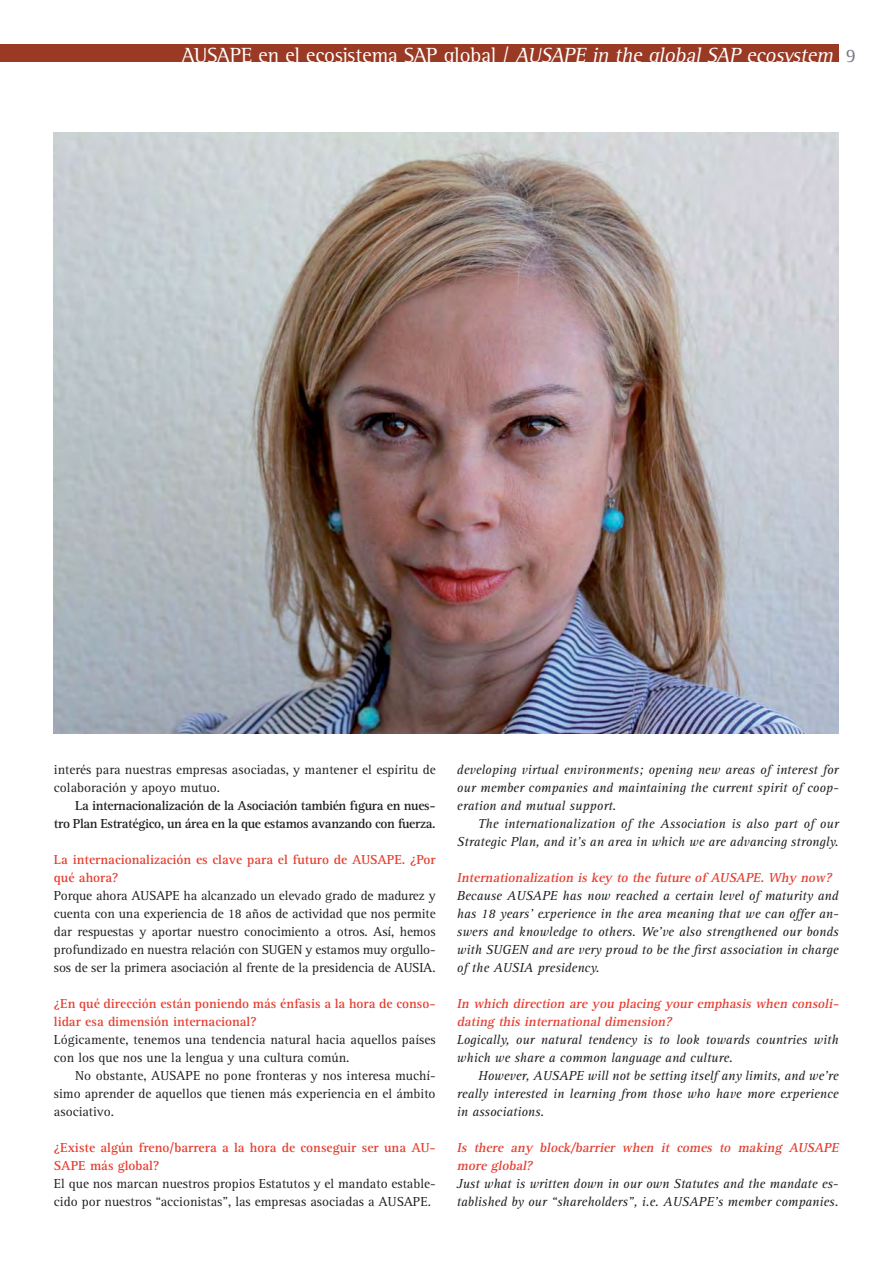
<style>
.page{position:relative;width:893px;height:1263px;background:#fff}
.page>*{position:absolute;margin:0;border:0;box-sizing:border-box;transform-origin:0 0}
.t1{font:21px "Rotis Semi Serif";color:#fff}
.t2{font:19.5px "Rotis Semi Serif";color:#7b7c85}
.t3{font:italic 13.5px/18px "Rotis Serif";color:#231f20;text-align:justify}
.t4{font:13.5px/18px "Rotis Serif";color:#231f20}
.t5{font:700 13.5px/18px "Rotis Serif";color:#e53f31}
.t6{font:italic 700 13.5px/18px "Rotis Serif";color:#e53f31}
.t7{font:700 13.5px/18px "Rotis Serif";letter-spacing:-.025em;color:#231f20;text-align:right}
.s1{font-style:italic}
</style>
<div class="page">
<div style="left:0;top:45px;width:838px;height:17px;background:#9a3a24"></div>
<img style="left:54px;top:132px;width:784px;height:601px">
<h1 class="t1" style="left:182px;top:47px;width:655px">AUSAPE en el ecosistema SAP global / <span class="s1">AUSAPE in the global SAP ecosystem</span></h1>
<h2 class="t2" style="left:846px;top:48px;width:12px">9</h2>
<p class="t4" style="left:54px;top:762px;width:383px">interés para nuestras empresas asociadas, y mantener el espíritu de colaboración y apoyo mutuo.</p>
<p class="t7" style="left:54px;top:798px;width:383px">La internacionalización de la Asociación también figura en nues-<br>tro Plan Estratégico, un área en la que estamos avanzando con fuerza.</p>
<p class="t5" style="left:54px;top:852px;width:383px">La internacionalización es clave para el futuro de AUSAPE. ¿Por qué ahora?</p>
<p class="t4" style="left:54px;top:888px;width:383px;text-align:justify">Porque ahora AUSAPE ha alcanzado un elevado grado de madurez y cuenta con una experiencia de 18 años de actividad que nos permite dar respuestas y aportar nuestro conocimiento a otros. Así, hemos profundizado en nuestra relación con SUGEN y estamos muy orgullo&shy;sos de ser la primera asociación al frente de la presidencia de AUSIA.</p>
<p class="t5" style="left:54px;top:996px;width:383px">¿En qué dirección están poniendo más énfasis a la hora de conso&shy;lidar esa dimensión internacional?</p>
<p class="t4" style="left:54px;top:1032px;width:383px">Lógicamente, tenemos una tendencia natural hacia aquellos países con los que nos une la lengua y una cultura común.</p>
<p class="t4" style="left:54px;top:1068px;width:383px;text-align:justify;text-indent:21px">No obstante, AUSAPE no pone fronteras y nos interesa muchí&shy;simo aprender de aquellos que tienen más experiencia en el ámbito asociativo.</p>
<p class="t5" style="left:54px;top:1139px;width:383px">¿Existe algún freno/barrera a la hora de conseguir ser una AU-<br>SAPE más global?</p>
<p class="t4" style="left:54px;top:1175px;width:383px">El que nos marcan nuestros propios Estatutos y el mandato estable&shy;cido por nuestros “accionistas”, las empresas asociadas a AUSAPE.</p>
<p class="t3" style="left:457px;top:762px;width:383px">developing virtual environments; opening new areas of interest for our member companies and maintaining the current spirit of coop&shy;eration and mutual support.</p>
<p class="t3" style="left:457px;top:816px;width:383px;text-align:right">The internationalization of the Association is also part of our<br>Strategic Plan, and it’s an area in which we are advancing strongly.</p>
<p class="t6" style="left:457px;top:870px;width:378px">Internationalization is key to the future of AUSAPE. Why now?</p>
<p class="t3" style="left:457px;top:888px;width:383px">Because AUSAPE has now reached a certain level of maturity and has 18 years’ experience in the area meaning that we can offer an&shy;swers and knowledge to others. We’ve also strengthened our bonds with SUGEN and are very proud to be the first association in charge of the AUSIA presidency.</p>
<p class="t6" style="left:457px;top:996px;width:385px">In which direction are you p lacing your emphasis when consoli&shy;dating this international dimension?</p>
<p class="t3" style="left:457px;top:1032px;width:383px">Logically, our natural tendency is to look towards countries with which we share a common language and culture.</p>
<p class="t3" style="left:457px;top:1068px;width:383px;text-indent:21px">However, AUSAPE will not be setting itself any limits, and we’re really interested in learning from those who have more experience in associations.</p>
<p class="t6" style="left:457px;top:1139px;width:385px">Is there any block/barrier when it comes to making AUSAPE more global?</p>
<p class="t3" style="left:457px;top:1175px;width:383px">Just what is written down in our own Statutes and the mandate es&shy;tablished by our “shareholders”, i.e. AUSAPE’s member companies.</p>
</div>
